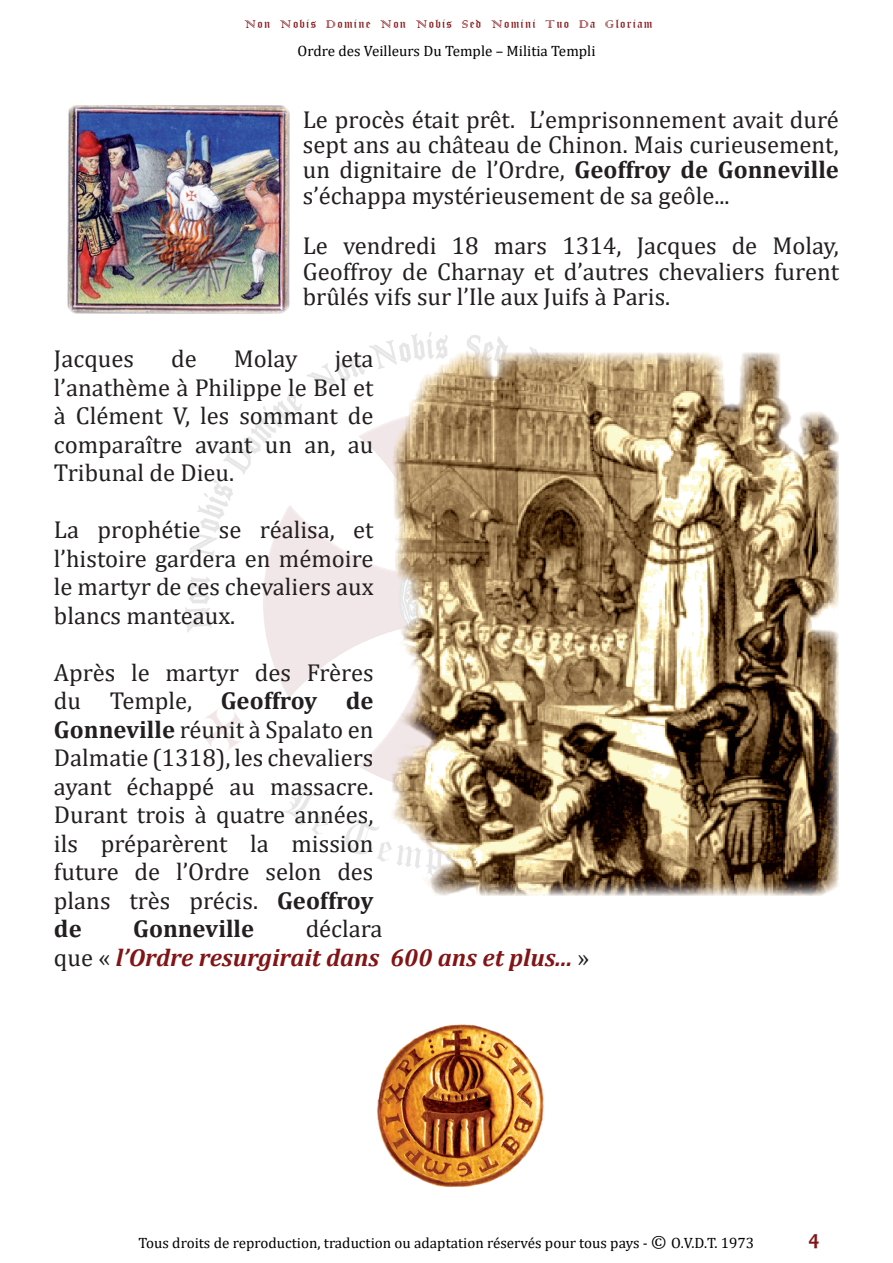
<style>
.page{position:relative;width:893px;height:1263px;background:#fff}
.page>*{position:absolute;margin:0;border:0;box-sizing:border-box;transform-origin:0 0}
.t1{font:24.6px/28.5px "Cambria";color:#231f20;text-align:justify}
.t2{font:italic 700 24.6px/28.5px "Cambria";color:#821416}
.t3{font:700 24.6px "Cambria";color:#231f20}
.t4{font:700 21px "Candara";color:#821416}
.t5{font:15px "Cambria";color:#000}
.t6{font:12px "Old English Text";letter-spacing:.1em;color:#821416}
.s1{font-family:"Colonna";font-size:15px}
.s2{font-weight:700}
.s3{font-weight:400;font-style:normal;color:#231f20}
.s4{font-size:18px}
</style>
<div class="page">
<img style="left:185px;top:332px;width:511px;height:530px">
<img style="left:67px;top:105px;width:222px;height:209px">
<img style="left:389px;top:353px;width:450px;height:542px">
<img style="left:377px;top:1024px;width:167px;height:163px">
<p class="t6" style="left:244px;top:16px;width:410px"><span class="s1">N</span>on <span class="s1">N</span>obis <span class="s1">D</span>omine <span class="s1">N</span>on <span class="s1">N</span>obis <span class="s1">S</span>ed <span class="s1">N</span>omini <span class="s1">T</span>uo <span class="s1">D</span>a <span class="s1">G</span>loriam</p>
<p class="t5" style="left:298px;top:42px;width:299px">Ordre des Veilleurs Du Temple – Militia Templi</p>
<p class="t1" style="left:303px;top:107px;width:538px;line-height:25.2px">Le procès était prêt. L’emprisonnement avait duré sept ans au château de Chinon. Mais curieusement, un dignitaire de l’Ordre, <span class="s2">Geoffroy de Gonneville </span>s’échappa mystérieusement de sa geôle...</p>
<p class="t1" style="left:303px;top:233px;width:538px;line-height:25.2px">Le vendredi 18 mars 1314, Jacques de Molay, Geoffroy de Charnay et d’autres chevaliers furent brûlés vifs sur l’Ile aux Juifs à Paris.</p>
<p class="t1" style="left:54px;top:344px;width:81px">Jacques</p>
<p class="t1" style="left:171px;top:344px;width:27px">de</p>
<p class="t1" style="left:234px;top:344px;width:65px">Molay</p>
<p class="t1" style="left:54px;top:344px;width:321px;text-indent:281px">jeta l’anathème à Philippe le Bel et à Clément V, les sommant de comparaître avant un an, au Tribunal de Dieu.</p>
<p class="t1" style="left:54px;top:515px;width:321px">La prophétie se réalisa, et l’histoire gardera en mémoire le martyr de ces chevaliers aux blancs manteaux.</p>
<p class="t1" style="left:54px;top:658px;width:321px">Après le martyr des Frères du Temple, <span class="s2">Geoffroy de Gonneville</span> réunit à Spalato en Dalmatie (1318), les chevaliers ayant échappé au massacre.<br>Durant trois à quatre années, ils préparèrent la mission future de l’Ordre selon des plans très précis. <span class="s2">Geoffroy de</span></p>
<p class="t2" style="left:54px;top:914px;width:537px;text-indent:252px"><span class="s3">déclara<br>que «</span> l’Ordre resurgirait dans 600 ans et plus... <span class="s3">»</span></p>
<p class="t3" style="left:133px;top:911px;width:123px">Gonneville</p>
<p class="t5" style="left:138px;top:1234px;width:617px">Tous droits de reproduction, traduction ou adaptation réservés pour tous pays - <span class="s4">©</span> O.V.D.T. 1973</p>
<p class="t4" style="left:809px;top:1225px;width:13px">4</p>
</div>
